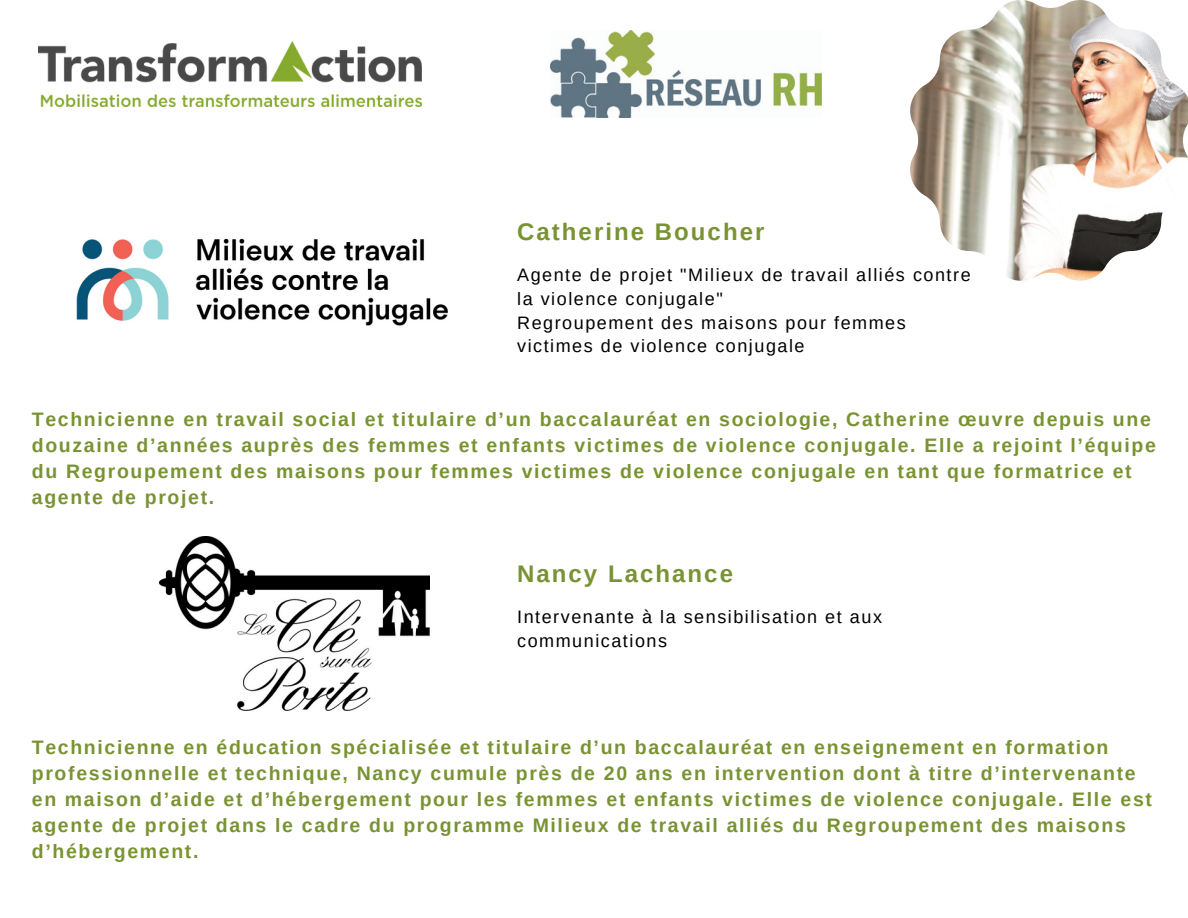
<style>
.page{position:relative;width:1188px;height:918px;background:#fff}
.page>*{position:absolute;margin:0;border:0;box-sizing:border-box;transform-origin:0 0}
.t1{font:700 24px "Arimo";letter-spacing:.085em;color:#799333}
.t2{font:700 19.5px/25.8px "Arimo";letter-spacing:.085em;color:#799333}
.t3{font:18px/23.7px "Arimo";letter-spacing:.085em;color:#000}
</style>
<div class="page">
<img style="left:910px;top:0;width:278px;height:281px">
<img style="left:39px;top:41px;width:382px;height:65px">
<img style="left:550px;top:31px;width:271px;height:86px">
<img style="left:76px;top:238px;width:372px;height:88px">
<img style="left:159px;top:536px;width:270px;height:175px">
<p class="t1" style="left:517px;top:219px;width:249px">Catherine Boucher</p>
<p class="t3" style="left:517px;top:263px;width:455px">Agente de projet "Milieux de travail alliés contre la violence conjugale"<br>Regroupement des maisons pour femmes victimes de violence conjugale</p>
<p class="t2" style="left:32px;top:407px;width:1126px">Technicienne en travail social et titulaire d’un baccalauréat en sociologie, Catherine œuvre depuis une douzaine d’années auprès des femmes et enfants victimes de violence conjugale. Elle a rejoint l’équipe du Regroupement des maisons pour femmes victimes de violence conjugale en tant que formatrice et agente de projet.</p>
<p class="t1" style="left:517px;top:560px;width:217px">Nancy Lachance</p>
<p class="t3" style="left:517px;top:605px;width:366px">Intervenante à la sensibilisation et aux communications</p>
<p class="t2" style="left:32px;top:735px;width:1122px">Technicienne en éducation spécialisée et titulaire d’un baccalauréat en enseignement en formation professionnelle et technique, Nancy cumule près de 20 ans en intervention dont à titre d’intervenante en maison d’aide et d’hébergement pour les femmes et enfants victimes de violence conjugale. Elle est agente de projet dans le cadre du programme Milieux de travail alliés du Regroupement des maisons d’hébergement.</p>
</div>
